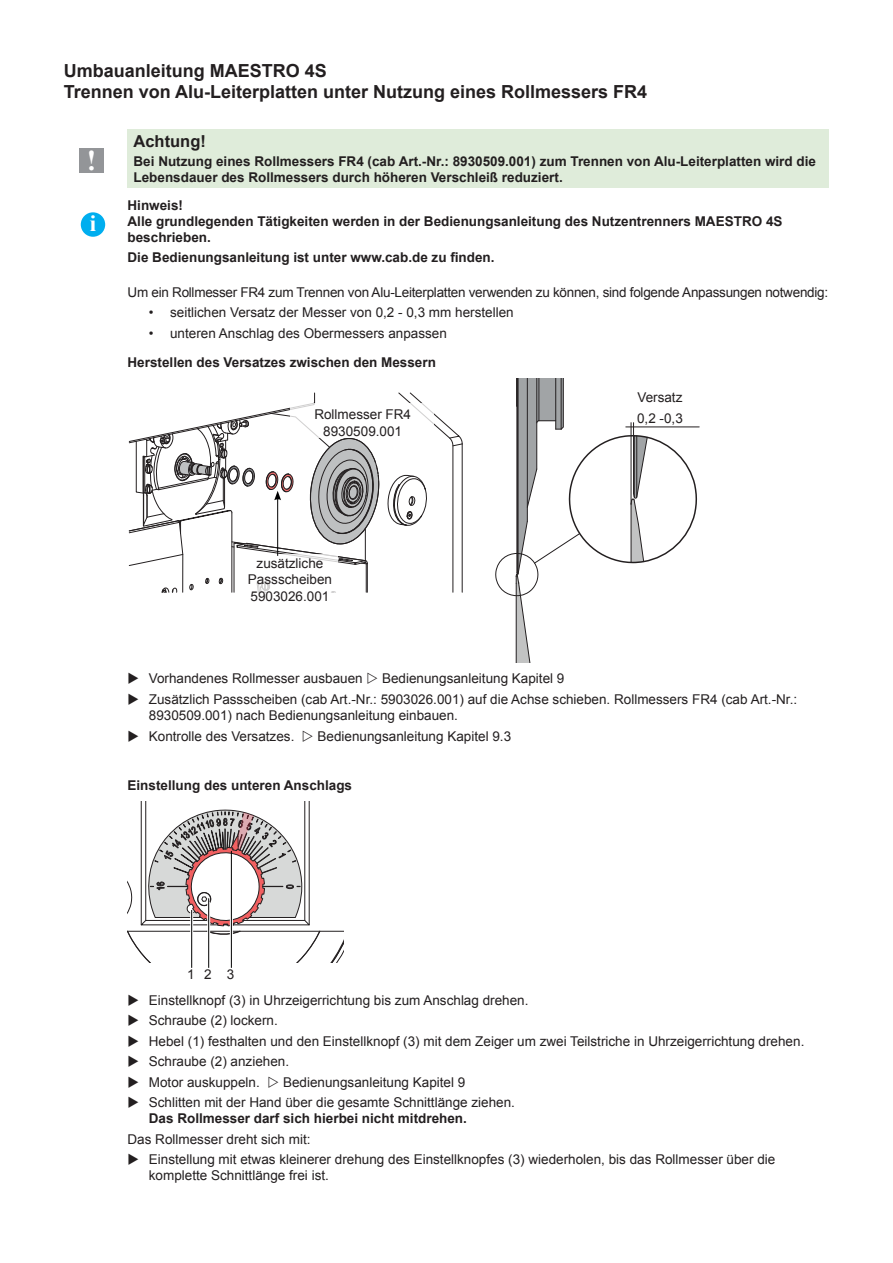
<style>
.page{position:relative;width:893px;height:1263px;background:#fff}
.page>*{position:absolute;margin:0;border:0;box-sizing:border-box;transform-origin:0 0}
.t1{font:700 28.5px "Times New Roman";color:#fff}
.t2{font:700 22.95px "Times New Roman";color:#fff}
.Ueb1{font:700 18px/21.6px "Arial";color:#231f20}
.Signalwort{font:700 16.5px "Arial";color:#231f20}
.Haupttext_eing{font:13.5px/16.2px "Arial";color:#231f20}
.Haupttext_fett{font:700 13.5px/16.2px "Arial";color:#231f20}
.Hinweis{font:700 13.5px/16.2px "Arial";color:#231f20}
.Haupttext_eing-2{font:13.5px "Arial";letter-spacing:-.02em;color:#231f20}
.Zwischenüberschrift{font:700 13.5px "Arial";color:#231f20}
.s1{font-weight:700}
</style>
<div class="page">
<div style="left:128px;top:129px;width:701px;height:59px;background:#dfecda"></div>
<div style="left:79px;top:148px;width:25px;height:25px;background:#939598"></div>
<div style="left:81px;top:212px;width:24px;height:25px;background:#00aeef;border-radius:50%"></div>
<svg style="left:129px;top:392px;width:334px;height:201px"></svg>
<svg style="left:495px;top:378px;width:203px;height:285px"></svg>
<hr style="left:626px;top:427px;width:73px;height:1px;background:#231f20">
<svg style="left:128px;top:801px;width:215px;height:161px"></svg>
<hr style="left:207px;top:901px;width:3px;height:67px;background:#fff">
<hr style="left:208px;top:898px;width:1px;height:70px;background:#000001">
<hr style="left:230px;top:856px;width:3px;height:112px;background:#fff">
<hr style="left:231px;top:851px;width:1px;height:117px;background:#000001">
<hr style="left:190px;top:911px;width:3px;height:57px;background:#fff">
<hr style="left:191px;top:910px;width:1px;height:58px;background:#000001">
<p class="Ueb1" style="left:64px;top:60px;width:585px">Umbauanleitung MAESTRO 4S<br>Trennen von Alu-Leiterplatten unter Nutzung eines Rollmessers FR4</p>
<p class="t1" style="left:87px;top:141px;width:11px">!</p>
<p class="t2" style="left:90px;top:208px;width:8px">i</p>
<p class="Signalwort" style="left:134px;top:130px;width:74px">Achtung!</p>
<p class="Hinweis" style="left:134px;top:153px;width:684px">Bei Nutzung eines Rollmessers FR4 (cab Art.-Nr.: 8930509.001) zum Trennen von Alu-Leiterplatten wird die<br>Lebensdauer des Rollmessers durch höheren Verschleiß reduziert.</p>
<p class="Haupttext_fett" style="left:128px;top:197px;width:656px">Hinweis!<br>Alle grundlegenden Tätigkeiten werden in der Bedienungsanleitung des Nutzentrenners MAESTRO 4S beschrieben.</p>
<p class="Haupttext_fett" style="left:128px;top:250px;width:369px">Die Bedienungsanleitung ist unter www.cab.de zu finden.</p>
<p class="Haupttext_eing-2" style="left:128px;top:283px;width:702px">Um ein Rollmesser FR4 zum Trennen von Alu-Leiterplatten verwenden zu können, sind folgende Anpassungen notwendig:</p>
<p class="Haupttext_eing" style="left:149px;top:305px;width:366px">• seitlichen Versatz der Messer von 0,2 - 0,3 mm herstellen</p>
<p class="Haupttext_eing" style="left:149px;top:325px;width:300px">• unteren Anschlag des Obermessers anpassen</p>
<p class="Zwischenüberschrift" style="left:128px;top:353px;width:310px">Herstellen des Versatzes zwischen den Messern</p>
<p class="Haupttext_eing" style="left:314px;top:407px;width:98px;text-align:center">Rollmesser FR4<br>8930509.001</p>
<p class="Haupttext_eing" style="left:637px;top:387px;width:47px;line-height:20.4px">Versatz<br>0,2 -0,3</p>
<p class="Haupttext_eing" style="left:248px;top:555px;width:86px;text-align:center">zusätzliche<br>Passscheiben<br>5903026.001</p>
<p class="Haupttext_eing" style="left:149px;top:671px;width:215px">Vorhandenes Rollmesser ausbauen</p>
<p class="Haupttext_eing" style="left:382px;top:671px;width:184px">Bedienungsanleitung Kapitel 9</p>
<p class="Haupttext_eing" style="left:149px;top:691px;width:650px">Zusätzlich Passscheiben (cab Art.-Nr.: 5903026.001) auf die Achse schieben. Rollmessers FR4 (cab Art.-Nr.:<br>8930509.001) nach Bedienungsanleitung einbauen.</p>
<p class="Haupttext_eing" style="left:149px;top:728px;width:147px">Kontrolle des Versatzes.</p>
<p class="Haupttext_eing" style="left:318px;top:728px;width:195px">Bedienungsanleitung Kapitel 9.3</p>
<p class="Zwischenüberschrift" style="left:128px;top:776px;width:226px">Einstellung des unteren Anschlags</p>
<p class="Haupttext_eing" style="left:187px;top:967px;width:49px">12 3</p>
<p class="Haupttext_eing" style="left:149px;top:992px;width:381px">Einstellknopf (3) in Uhrzeigerrichtung bis zum Anschlag drehen.</p>
<p class="Haupttext_eing" style="left:149px;top:1013px;width:131px">Schraube (2) lockern.</p>
<p class="Haupttext_eing" style="left:149px;top:1033px;width:657px">Hebel (1) festhalten und den Einstellknopf (3) mit dem Zeiger um zwei Teilstriche in Uhrzeigerrichtung drehen.</p>
<p class="Haupttext_eing" style="left:149px;top:1053px;width:142px">Schraube (2) anziehen.</p>
<p class="Haupttext_eing" style="left:149px;top:1074px;width:113px">Motor auskuppeln.</p>
<p class="Haupttext_eing" style="left:283px;top:1074px;width:184px">Bedienungsanleitung Kapitel 9</p>
<p class="Haupttext_eing" style="left:149px;top:1094px;width:368px">Schlitten mit der Hand über die gesamte Schnittlänge ziehen.<br><span class="s1">Das Rollmesser darf sich hierbei nicht mitdrehen.</span></p>
<p class="Haupttext_eing" style="left:128px;top:1131px;width:185px">Das Rollmesser dreht sich mit:</p>
<p class="Haupttext_eing" style="left:149px;top:1151px;width:628px">Einstellung mit etwas kleinerer drehung des Einstellknopfes (3) wiederholen, bis das Rollmesser über die komplette Schnittlänge frei ist.</p>
</div>
